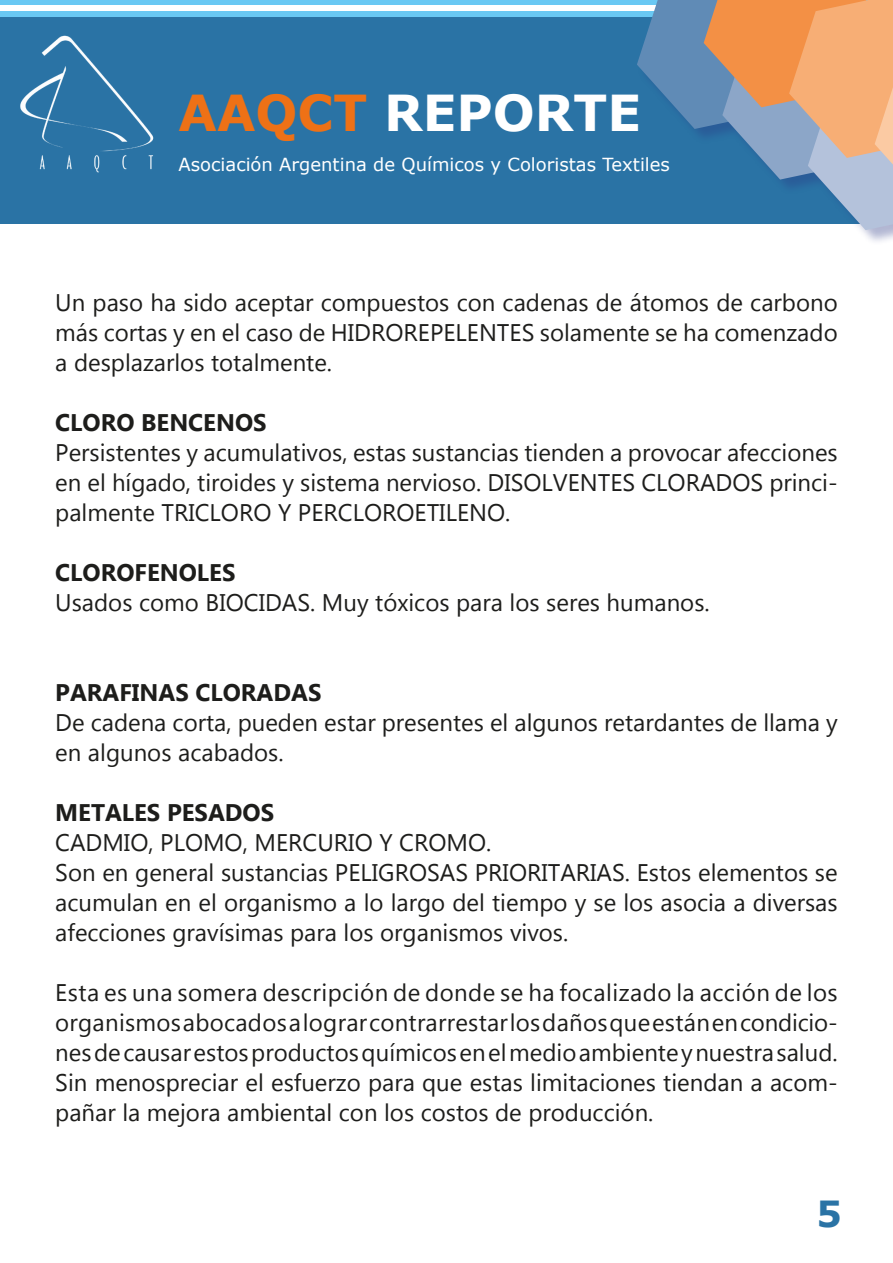
<style>
.page{position:relative;width:893px;height:1263px;background:#fff}
.page>*{position:absolute;margin:0;border:0;box-sizing:border-box;transform-origin:0 0}
.t1{font:700 49.5px "Verdana";color:#fff}
.t2{font:700 36px "Verdana";color:#2a73a5}
.t3{font:24px/30px "Gadugi";color:#1d1d1b;text-align:justify}
.t4{font:700 24px "Gadugi";color:#1d1d1b}
.t5{font:18px "Verdana";color:#fff}
.s1{color:#ee7116}
</style>
<div class="page">
<div style="left:0;top:0;width:893px;height:223px;background:#2a73a5"></div>
<div style="left:0;top:0;width:893px;height:6px;background:#69c8f3"></div>
<div style="left:0;top:11px;width:893px;height:6px;background:#69c8f3"></div>
<div style="left:0;top:6px;width:893px;height:5px;background:#fff"></div>
<img style="left:20px;top:35px;width:134px;height:138px">
<div style="left:638px;top:0;width:255px;height:246px;background:#283583;opacity:.36"></div>
<svg style="left:637px;top:0;width:256px;height:230px"></svg>
<h1 class="t1" style="left:179px;top:78px;width:464px"><span class="s1">AAQCT</span> REPORTE</h1>
<p class="t5" style="left:179px;top:152px;width:493px">Asociación Argentina de Químicos y Coloristas Textiles</p>
<p class="t3" style="left:55px;top:287px;width:784px">Un paso ha sido aceptar compuestos con cadenas de átomos de carbono más cortas y en el caso de HIDROREPELENTES solamente se ha comenzado a desplazarlos totalmente.</p>
<p class="t4" style="left:55px;top:408px;width:213px">CLORO BENCENOS</p>
<p class="t3" style="left:55px;top:437px;width:784px">Persistentes y acumulativos, estas sustancias tienden a provocar afecciones en el hígado, tiroides y sistema nervioso. DISOLVENTES CLORADOS princi&shy;palmente TRICLORO Y PERCLOROETILENO.</p>
<p class="t4" style="left:55px;top:558px;width:182px">CLOROFENOLES</p>
<p class="t3" style="left:55px;top:587px;width:656px">Usados como BIOCIDAS. Muy tóxicos para los seres humanos.</p>
<p class="t4" style="left:55px;top:678px;width:268px">PARAFINAS CLORADAS</p>
<p class="t3" style="left:55px;top:707px;width:784px">De cadena corta, pueden estar presentes el algunos retardantes de llama y en algunos acabados.</p>
<p class="t4" style="left:55px;top:798px;width:220px">METALES PESADOS</p>
<p class="t3" style="left:55px;top:827px;width:784px;text-align:left">CADMIO, PLOMO, MERCURIO Y CROMO.<br>Son en general sustancias PELIGROSAS PRIORITARIAS. Estos elementos se acumulan en el organismo a lo largo del tiempo y se los asocia a diversas afecciones gravísimas para los organismos vivos.</p>
<p class="t3" style="left:55px;top:977px;width:784px">Esta es una somera descripción de donde se ha focalizado la acción de los organismos abocados a lograr contrarrestar los daños que están en condicio&shy;nes de causar estos productos químicos en el medio ambiente y nuestra salud.<br>Sin menospreciar el esfuerzo para que estas limitaciones tiendan a acom&shy;pañar la mejora ambiental con los costos de producción.</p>
<h2 class="t2" style="left:816px;top:1188px;width:27px">5</h2>
</div>
